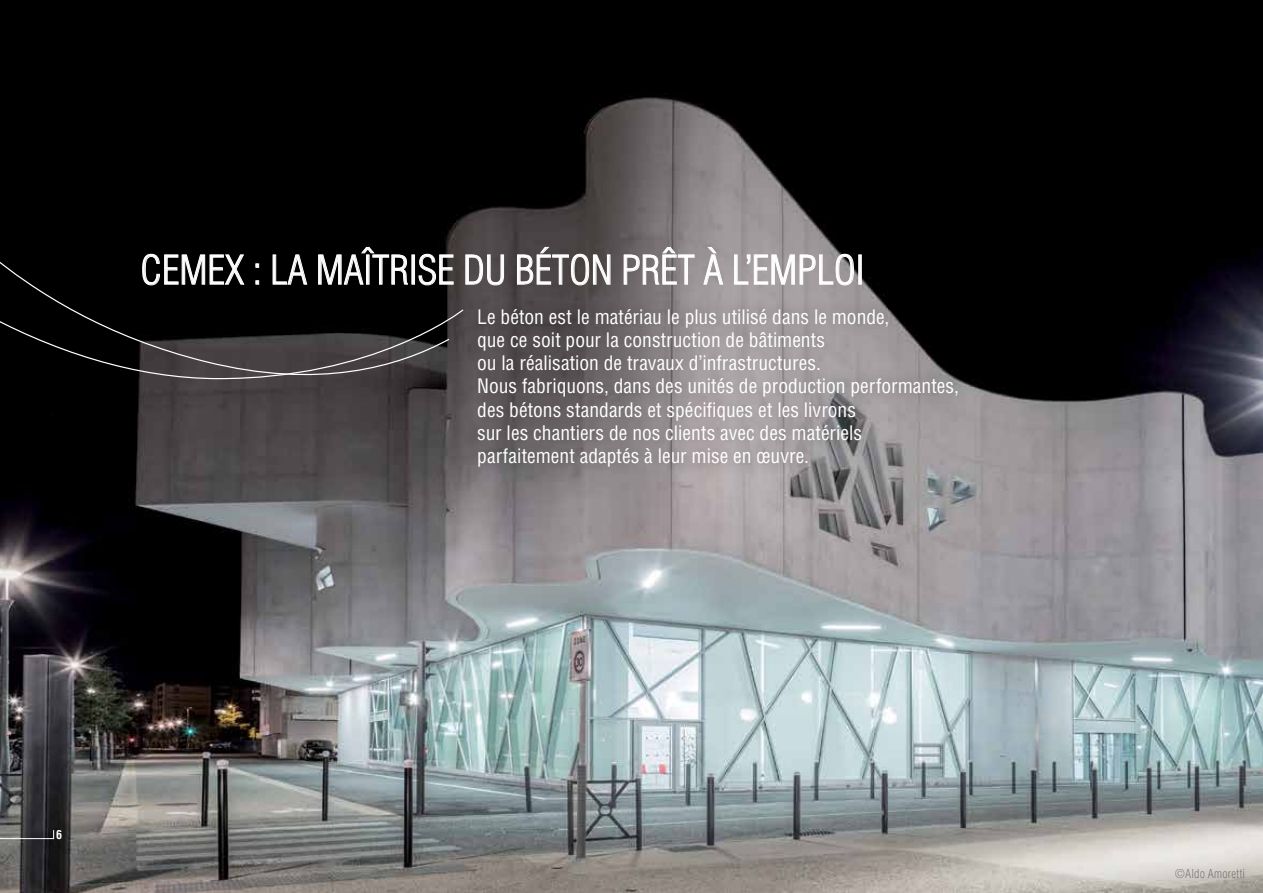
<style>
.page{position:relative;width:1263px;height:893px;background:#fff}
.page>*{position:absolute;margin:0;border:0;box-sizing:border-box;transform-origin:0 0}
.t1{font:300 condensed 39px "Helvetica";color:#fff}
.t2{font:condensed 19.5px/23.2px "Helvetica";color:#fff}
.t3{font:300 condensed 12px "Helvetica LT Std";letter-spacing:.02em;color:#939598}
.t4{font:700 condensed 12px "Helvetica";color:#fff}
</style>
<div class="page">
<img style="left:0;top:0;width:1263px;height:893px">
<svg style="left:0;top:829px;width:54px;height:10px"></svg>
<svg style="left:451px;top:307px;width:14px;height:73px"></svg>
<svg style="left:0;top:249px;width:451px;height:141px;background:#181717"></svg>
<div style="left:465px;top:295px;width:505px;height:183px;background:#000;opacity:.3"></div>
<svg style="left:142px;top:254px;width:103px;height:31px;background:#3c3c3c"></svg>
<svg style="left:256px;top:264px;width:3px;height:4px"></svg>
<svg style="left:256px;top:280px;width:3px;height:4px"></svg>
<svg style="left:273px;top:254px;width:34px;height:31px"></svg>
<svg style="left:318px;top:247px;width:90px;height:38px;background:#353535"></svg>
<div style="left:412px;top:255px;width:3px;height:29px;border:1px solid #fff"></div>
<svg style="left:418px;top:254px;width:36px;height:31px"></svg>
<svg style="left:465px;top:254px;width:39px;height:31px"></svg>
<svg style="left:517px;top:247px;width:94px;height:38px;background:#6f6a6a"></svg>
<svg style="left:624px;top:247px;width:71px;height:38px;background:#948f91"></svg>
<svg style="left:703px;top:247px;width:20px;height:38px"></svg>
<svg style="left:734px;top:254px;width:120px;height:31px;background:#b1adae"></svg>
<h1 class="t1" style="left:140px;top:247px;width:725px">CEMEX : LA MAÎTRISE DU BÉTON PRÊT À L’EMPLOI</h1>
<p class="t2" style="left:477px;top:305px;width:483px">Le béton est le matériau le plus utilisé dans le monde,<br>que ce soit pour la construction de bâtiments<br>ou la réalisation de travaux d’infrastructures.<br>Nous fabriquons, dans des unités de production performantes, des bétons standards et spécifiques et les livrons<br>sur les chantiers de nos clients avec des matériels parfaitement adaptés à leur mise en œuvre.</p>
<p class="t4" style="left:56px;top:827px;width:7px">6</p>
<p class="t3" style="left:1175px;top:867px;width:71px">©Aldo Amoretti</p>
</div>
